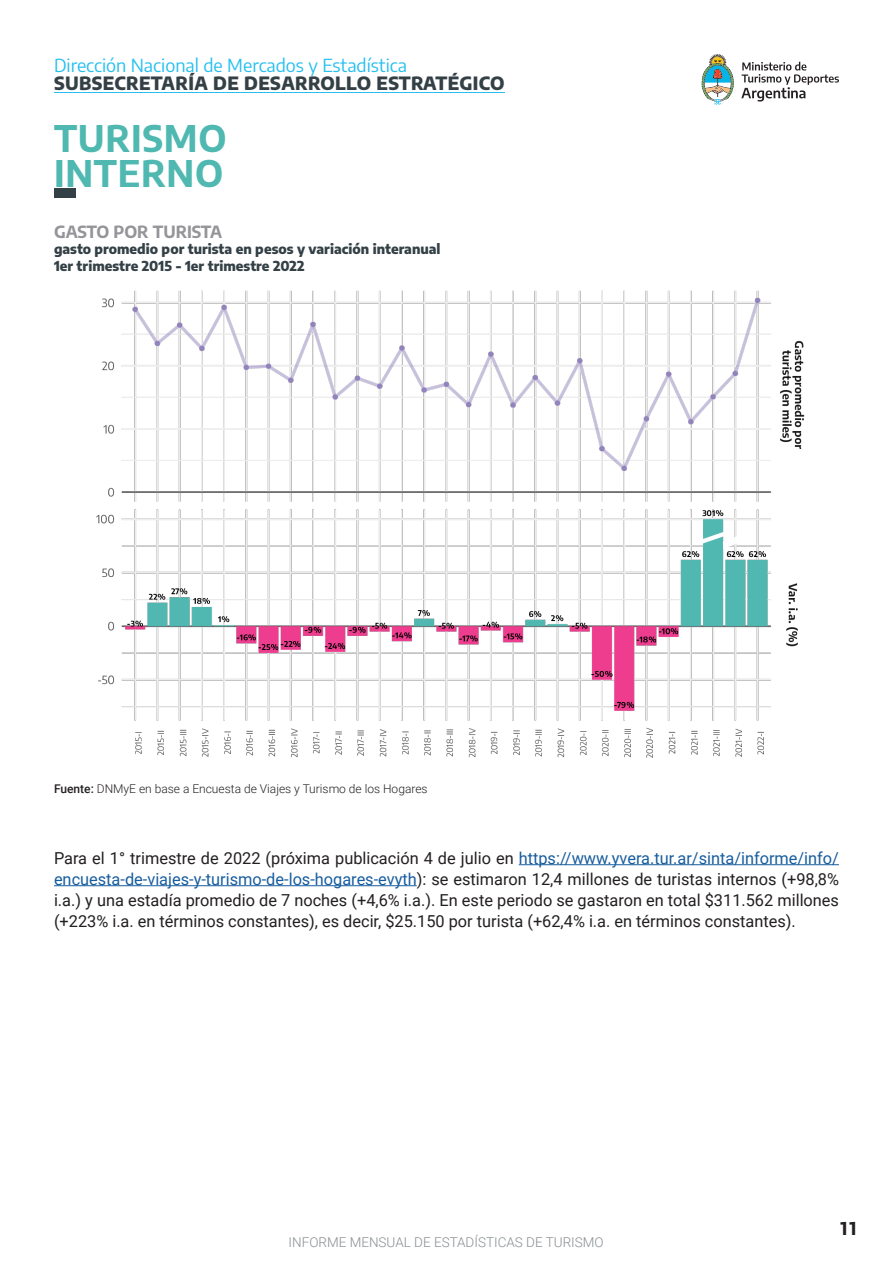
<style>
.page{position:relative;width:893px;height:1263px;background:#fff}
.page>*{position:absolute;margin:0;border:0;box-sizing:border-box;transform-origin:0 0}
.t1{font:700 36px "Encode Sans";letter-spacing:.02em;color:#4fb8b0}
.t2{font:18px "Encode Sans";color:#26bff0}
.t3{font:800 18px "Encode Sans";letter-spacing:.02em;color:#334046}
.t4{font:900 18px "Roboto";color:#231f20}
.t5{font:16.5px/21px "Roboto";color:#231f20;text-align:justify}
.t6{font:700 16.5px "Encode Sans";color:#949499}
.t7{font:800 13.5px "Encode Sans";color:#334046}
.t8{font:300 13.5px "Roboto";color:#888e91}
.t9{font:300 12px "Roboto";color:#231f20}
.s1{font-weight:500}
.s2{color:#175d9e}
</style>
<div class="page">
<hr style="left:54px;top:92px;width:450px;height:1px;background:#26bff0">
<svg style="left:702px;top:54px;width:32px;height:51px"></svg>
<svg style="left:741px;top:62px;width:98px;height:40px"></svg>
<img style="left:96px;top:290px;width:709px;height:468px">
<hr style="left:519px;top:864px;width:320px;height:1px;background:#175d9e">
<hr style="left:54px;top:885px;width:363px;height:1px;background:#175d9e">
<div style="left:54px;top:189px;width:21px;height:9px;background:#334046"></div>
<svg style="left:696px;top:530px;width:56px;height:19px"></svg>
<p class="t2" style="left:54px;top:53px;width:354px">Dirección Nacional de Mercados y Estadística</p>
<p class="t3" style="left:54px;top:69px;width:452px">SUBSECRETARÍA DE DESARROLLO ESTRATÉGICO</p>
<p class="t1" style="left:54px;top:112px;width:174px">TURISMO</p>
<p class="t1" style="left:54px;top:147px;width:171px">INTERNO</p>
<p class="t6" style="left:54px;top:220px;width:170px">GASTO POR TURISTA</p>
<p class="t7" style="left:54px;top:239px;width:388px">gasto promedio por turista en pesos y variación interanual</p>
<p class="t7" style="left:54px;top:255px;width:252px">1er trimestre 2015 - 1er trimestre 2022</p>
<p class="t9" style="left:54px;top:780px;width:375px"><span class="s1">Fuente:</span> DNMyE en base a Encuesta de Viajes y Turismo de los Hogares</p>
<p class="t5" style="left:54px;top:846px;width:786px">Para el 1° trimestre de 2022 (próxima publicación 4 de julio en <span class="s2">https://www.yvera.tur.ar/sinta/informe/info/ encuesta-de-viajes-y-turismo-de-los-hogares-evyth</span>): se estimaron 12,4 millones de turistas internos (+98,8% i.a.) y una estadía promedio de 7 noches (+4,6% i.a.). En este periodo se gastaron en total $311.562 millones (+223% i.a. en términos constantes), es decir, $25.150 por turista (+62,4% i.a. en términos constantes).</p>
<p class="t8" style="left:289px;top:1233px;width:317px">INFORME MENSUAL DE ESTADÍSTICAS DE TURISMO</p>
<p class="t4" style="left:839px;top:1215px;width:21px">11</p>
</div>
